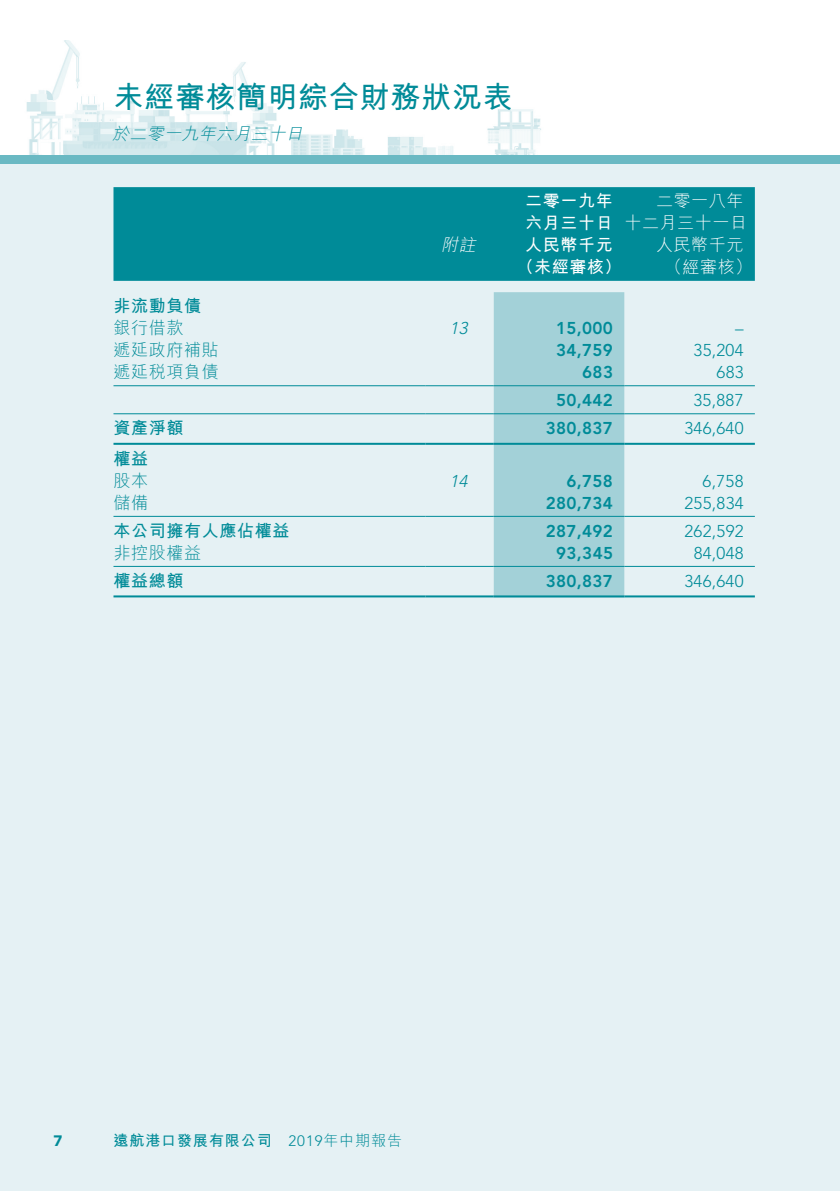
<style>
.page{position:relative;width:840px;height:1191px;background:#fff}
.page>*{position:absolute;margin:0;border:0;box-sizing:border-box;transform-origin:0 0}
.t1{font:700 30px "M Hei HK";letter-spacing:.025em;color:#008b98}
.t2{font:800 17px "Avenir LT Std";letter-spacing:.02em;color:#008b98}
.t3{font:300 17px "Avenir LT Std";letter-spacing:.015em;color:#008b98}
.t4{font:700 17px/30.6px "M Hei HK";letter-spacing:.04em;color:#008b98}
.t5{font:300 17px "M Hei HK";letter-spacing:.035em;color:#008b98}
.t6{font:300 17px/22px "M Hei HK";letter-spacing:.035em;color:#fff;text-align:right}
.t7{font:700 17px/22px "M Hei HK";letter-spacing:.04em;color:#fff}
.t8{font:italic 300 17px "M Hei HK";color:#008b98}
.t9{font:italic 300 17px "Avenir LT Std";color:#008b98}
.t10{font:italic 300 17px "M Hei HK";color:#fff}
.t11{font:700 15px "M Hei HK";letter-spacing:.06em;color:#008b98}
.t12{font:300 15px "M Hei HK";letter-spacing:.06em;color:#008b98}
.t13{font:900 15px "Avenir LT Std";color:#008b98}
.s1{font-family:"Avenir LT Std"}
</style>
<div class="page">
<div style="left:0;top:157px;width:839px;height:1034px;background:#e5f1f4"></div>
<img style="left:0;top:40px;width:839px;height:116px">
<div style="left:0;top:156px;width:839px;height:8px;background:#6ab9c3"></div>
<div style="left:113px;top:187px;width:641px;height:94px;background:#008b98"></div>
<div style="left:493px;top:292px;width:131px;height:303px;background:#a3d1d8"></div>
<hr style="left:113px;top:385px;width:312px;height:1px;background:#008b98">
<hr style="left:425px;top:385px;width:68px;height:1px;background:#008b98">
<hr style="left:493px;top:385px;width:131px;height:1px;background:#008b98">
<hr style="left:624px;top:385px;width:130px;height:1px;background:#008b98">
<hr style="left:113px;top:413px;width:312px;height:1px;background:#008b98">
<hr style="left:425px;top:413px;width:68px;height:1px;background:#008b98">
<hr style="left:493px;top:413px;width:131px;height:1px;background:#008b98">
<hr style="left:624px;top:413px;width:130px;height:1px;background:#008b98">
<hr style="left:113px;top:443px;width:312px;height:2px;background:#008b98">
<hr style="left:425px;top:443px;width:68px;height:2px;background:#008b98">
<hr style="left:493px;top:443px;width:131px;height:2px;background:#008b98">
<hr style="left:624px;top:443px;width:130px;height:2px;background:#008b98">
<hr style="left:113px;top:516px;width:312px;height:1px;background:#008b98">
<hr style="left:425px;top:516px;width:68px;height:1px;background:#008b98">
<hr style="left:493px;top:516px;width:131px;height:1px;background:#008b98">
<hr style="left:624px;top:516px;width:130px;height:1px;background:#008b98">
<hr style="left:113px;top:566px;width:312px;height:1px;background:#008b98">
<hr style="left:425px;top:566px;width:68px;height:1px;background:#008b98">
<hr style="left:493px;top:566px;width:131px;height:1px;background:#008b98">
<hr style="left:624px;top:566px;width:130px;height:1px;background:#008b98">
<hr style="left:113px;top:595px;width:312px;height:2px;background:#008b98">
<hr style="left:425px;top:595px;width:68px;height:2px;background:#008b98">
<hr style="left:493px;top:595px;width:131px;height:2px;background:#008b98">
<hr style="left:624px;top:595px;width:130px;height:2px;background:#008b98">
<h1 class="t1" style="left:113px;top:75px;width:400px">未經審核簡明綜合財務狀況表</h1>
<p class="t8" style="left:112px;top:125px;width:195px">於二零一九年六月三十日</p>
<p class="t10" style="left:441px;top:236px;width:40px">附註</p>
<p class="t7" style="left:525px;top:188px;width:89px">二零一九年六月三十日</p>
<p class="t6" style="left:624px;top:189px;width:124px">二零一八年<br>十二月三十一日人民幣千元</p>
<p class="t7" style="left:525px;top:232px;width:89px">人民幣千元</p>
<p class="t7" style="left:516px;top:254px;width:106px">（未經審核）</p>
<p class="t6" style="left:664px;top:255px;width:88px">（經審核(</p>
<p class="t4" style="left:113px;top:289px;width:89px">非流動負債</p>
<p class="t5" style="left:113px;top:319px;width:71px">銀行借款</p>
<p class="t9" style="left:449px;top:318px;width:24px">13</p>
<p class="t2" style="left:555px;top:318px;width:58px">15,000</p>
<p class="t3" style="left:734px;top:318px;width:10px">–</p>
<p class="t5" style="left:113px;top:341px;width:107px">遞延政府補貼</p>
<p class="t2" style="left:555px;top:340px;width:58px">34,759</p>
<p class="t3" style="left:693px;top:340px;width:51px">35,204</p>
<p class="t5" style="left:113px;top:363px;width:107px">遞延稅項負債</p>
<p class="t2" style="left:582px;top:362px;width:32px">683</p>
<p class="t3" style="left:716px;top:362px;width:29px">683</p>
<p class="t2" style="left:555px;top:390px;width:58px">50,442</p>
<p class="t3" style="left:693px;top:390px;width:51px">35,887</p>
<p class="t4" style="left:113px;top:411px;width:71px">資產淨額權益</p>
<p class="t2" style="left:545px;top:418px;width:69px">380,837</p>
<p class="t3" style="left:684px;top:418px;width:61px">346,640</p>
<p class="t5" style="left:113px;top:472px;width:36px">股本</p>
<p class="t9" style="left:449px;top:471px;width:24px">14</p>
<p class="t2" style="left:566px;top:471px;width:48px">6,758</p>
<p class="t3" style="left:702px;top:471px;width:42px">6,758</p>
<p class="t5" style="left:113px;top:494px;width:36px">儲備</p>
<p class="t2" style="left:545px;top:493px;width:69px">280,734</p>
<p class="t3" style="left:684px;top:493px;width:61px">255,834</p>
<p class="t4" style="left:113px;top:513px;width:177px">本公司擁有人應佔權益</p>
<p class="t2" style="left:545px;top:521px;width:69px">287,492</p>
<p class="t3" style="left:684px;top:521px;width:61px">262,592</p>
<p class="t5" style="left:113px;top:544px;width:89px">非控股權益</p>
<p class="t2" style="left:556px;top:543px;width:58px">93,345</p>
<p class="t3" style="left:693px;top:543px;width:51px">84,048</p>
<p class="t4" style="left:113px;top:564px;width:71px">權益總額</p>
<p class="t2" style="left:545px;top:571px;width:69px">380,837</p>
<p class="t3" style="left:684px;top:571px;width:61px">346,640</p>
<p class="t13" style="left:53px;top:1131px;width:10px">7</p>
<p class="t11" style="left:113px;top:1129px;width:160px">遠航港口發展有限公司</p>
<p class="t12" style="left:288px;top:1132px;width:115px"><span class="s1">2019</span>年中期報告</p>
</div>
